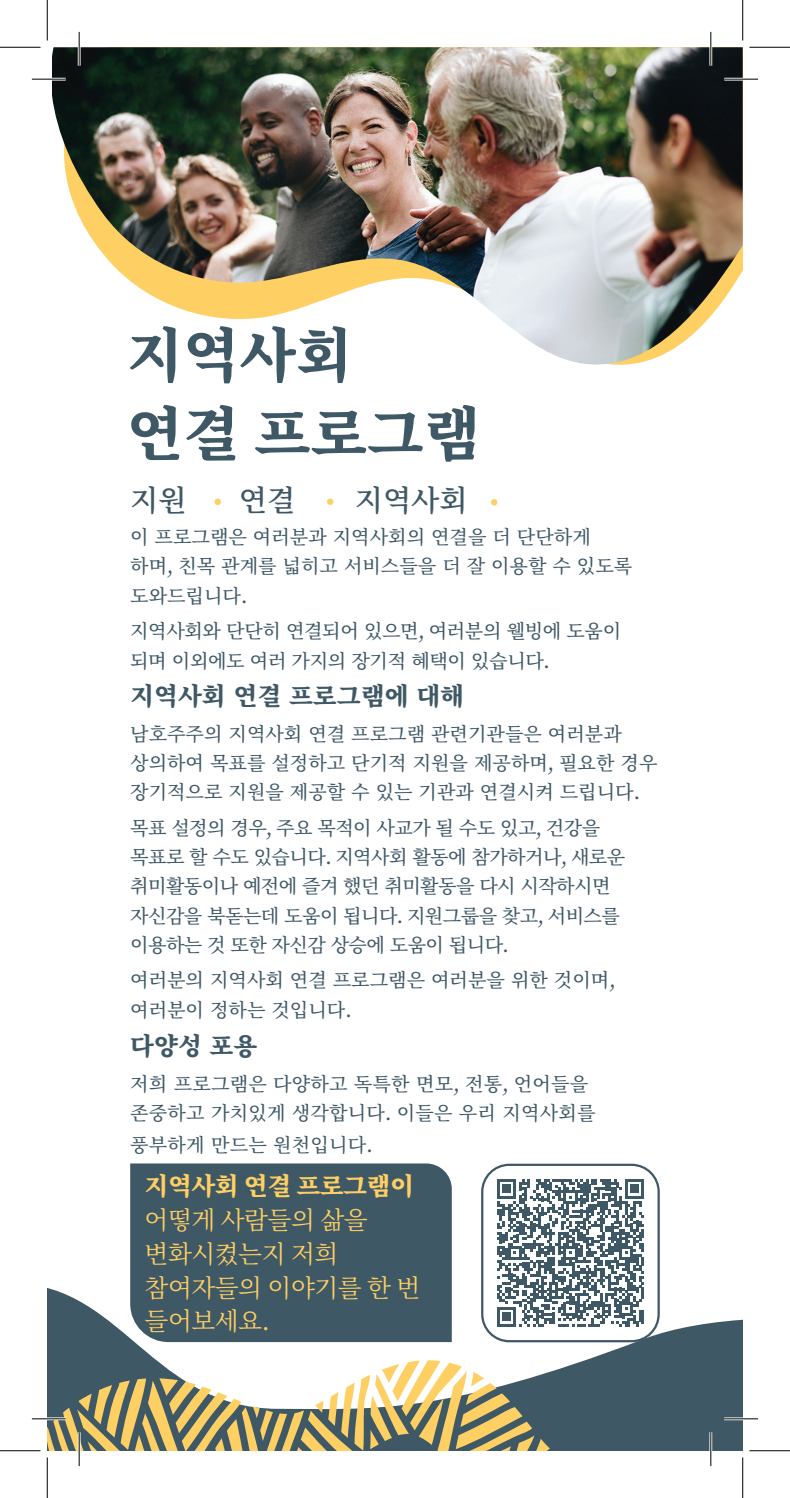
<style>
.page{position:relative;width:790px;height:1498px;background:#fff}
.page>*{position:absolute;margin:0;border:0;box-sizing:border-box;transform-origin:0 0}
.t1{font:900 58.5px "Noto Serif KR";color:#3f5866}
.t2{font:600 29.25px "Noto Serif KR";color:#3f5866}
.t3{font:24.75px/33.8px "Noto Serif KR";letter-spacing:-.02em;color:#fecf63}
.t4{font:900 24.75px "Noto Serif KR";color:#3f5866}
.t5{font:500 19.12px/29.2px "Noto Serif KR";color:#3f5866}
.t6{font:500 19.12px/29.2px "Noto Serif KR";letter-spacing:-.03em;color:#3f5866}
.t7{font:500 19.12px/29.2px "Noto Serif KR";letter-spacing:-.02em;color:#3f5866}
.s1{font-weight:900}
</style>
<div class="page">
<img style="left:52px;top:47px;width:690px;height:318px">
<svg style="left:47px;top:1288px;width:695px;height:72px"></svg>
<svg style="left:47px;top:1360px;width:695px;height:90px;fill:#3f5866"></svg>
<div style="left:130px;top:1163px;width:322px;height:179px;background:#3f5866"></div>
<svg style="left:496px;top:1179px;width:148px;height:147px"></svg>
<hr style="left:641px;top:1310px;width:3px;height:14px;background:#3f5866">
<div style="left:481px;top:1163px;width:179px;height:179px;border:2px solid #3f5866;border-radius:27px"></div>
<div style="left:214px;top:499px;width:7px;height:6px;background:#fecf63;border-radius:50%"></div>
<div style="left:327px;top:498px;width:6px;height:7px;background:#fecf63;border-radius:50%"></div>
<svg style="left:491px;top:499px;width:6px;height:6px"></svg>
<hr style="left:32px;top:78px;width:34px;height:3px;background:#fff">
<hr style="left:724px;top:78px;width:34px;height:3px;background:#fff">
<hr style="left:32px;top:1417px;width:34px;height:3px;background:#fff">
<hr style="left:724px;top:1417px;width:34px;height:3px;background:#fff">
<hr style="left:78px;top:32px;width:3px;height:34px;background:#fff">
<hr style="left:78px;top:1432px;width:3px;height:34px;background:#fff">
<hr style="left:709px;top:32px;width:3px;height:34px;background:#fff">
<hr style="left:709px;top:1432px;width:3px;height:34px;background:#fff">
<hr style="left:32px;top:79px;width:34px;height:1px;background:#000">
<hr style="left:724px;top:79px;width:34px;height:1px;background:#000">
<hr style="left:32px;top:1418px;width:34px;height:1px;background:#000">
<hr style="left:724px;top:1418px;width:34px;height:1px;background:#000">
<hr style="left:79px;top:32px;width:1px;height:34px;background:#000">
<hr style="left:79px;top:1432px;width:1px;height:34px;background:#000">
<hr style="left:710px;top:32px;width:1px;height:34px;background:#000">
<hr style="left:710px;top:1432px;width:1px;height:34px;background:#000">
<hr style="left:0;top:47px;width:40px;height:1px;background:#000">
<hr style="left:749px;top:47px;width:41px;height:1px;background:#000">
<hr style="left:0;top:1450px;width:40px;height:1px;background:#000">
<hr style="left:749px;top:1450px;width:41px;height:1px;background:#000">
<hr style="left:47px;top:0;width:1px;height:40px;background:#000">
<hr style="left:47px;top:1457px;width:1px;height:41px;background:#000">
<hr style="left:742px;top:0;width:1px;height:40px;background:#000">
<hr style="left:742px;top:1457px;width:1px;height:41px;background:#000">
<h1 class="t1" style="left:126px;top:322px;width:228px">지역사회</h1>
<h1 class="t1" style="left:126px;top:401px;width:355px">연결 프로그램</h1>
<h1 class="t2" style="left:130px;top:484px;width:58px">지원</h1>
<h1 class="t2" style="left:239px;top:484px;width:58px">연결</h1>
<h1 class="t2" style="left:355px;top:484px;width:115px">지역사회</h1>
<p class="t5" style="left:130px;top:523px;width:504px">이 프로그램은 여러분과 지역사회의 연결을 더 단단하게 하며, 친목 관계를 넓히고 서비스들을 더 잘 이용할 수 있도록 도와드립니다.</p>
<p class="t7" style="left:130px;top:617px;width:492px">지역사회와 단단히 연결되어 있으면, 여러분의 웰빙에 도움이 되며 이외에도 여러 가지의 장기적 혜택이 있습니다.</p>
<h2 class="t4" style="left:130px;top:682px;width:335px">지역사회 연결 프로그램에 대해</h2>
<p class="t5" style="left:130px;top:719px;width:529px">남호주주의 지역사회 연결 프로그램 관련기관들은 여러분과 상의하여 목표를 설정하고 단기적 지원을 제공하며, 필요한 경우 장기적으로 지원을 제공할 수 있는 기관과 연결시켜 드립니다.</p>
<p class="t6" style="left:130px;top:813px;width:496px">목표 설정의 경우, 주요 목적이 사교가 될 수도 있고, 건강을 목표로 할 수도 있습니다. 지역사회 활동에 참가하거나, 새로운 취미활동이나 예전에 즐겨 했던 취미활동을 다시 시작하시면 자신감을 북돋는데 도움이 됩니다. 지원그룹을 찾고, 서비스를 이용하는 것 또한 자신감 상승에 도움이 됩니다.</p>
<p class="t5" style="left:130px;top:966px;width:487px">여러분의 지역사회 연결 프로그램은 여러분을 위한 것이며, 여러분이 정하는 것입니다.</p>
<h2 class="t4" style="left:130px;top:1032px;width:129px">다양성 포용</h2>
<p class="t5" style="left:130px;top:1070px;width:467px">저희 프로그램은 다양하고 독특한 면모, 전통, 언어들을 존중하고 가치있게 생각합니다. 이들은 우리 지역사회를</p>
<p class="t5" style="left:130px;top:1130px;width:244px">풍부하게 만드는 원천입니다.</p>
<h2 class="t3" style="left:145px;top:1170px;width:277px"><span class="s1">지역사회 연결 프로그램이 </span>어떻게 사람들의 삶을 변화시켰는지 저희 참여자들의 이야기를 한 번 들어보세요.</h2>
</div>
